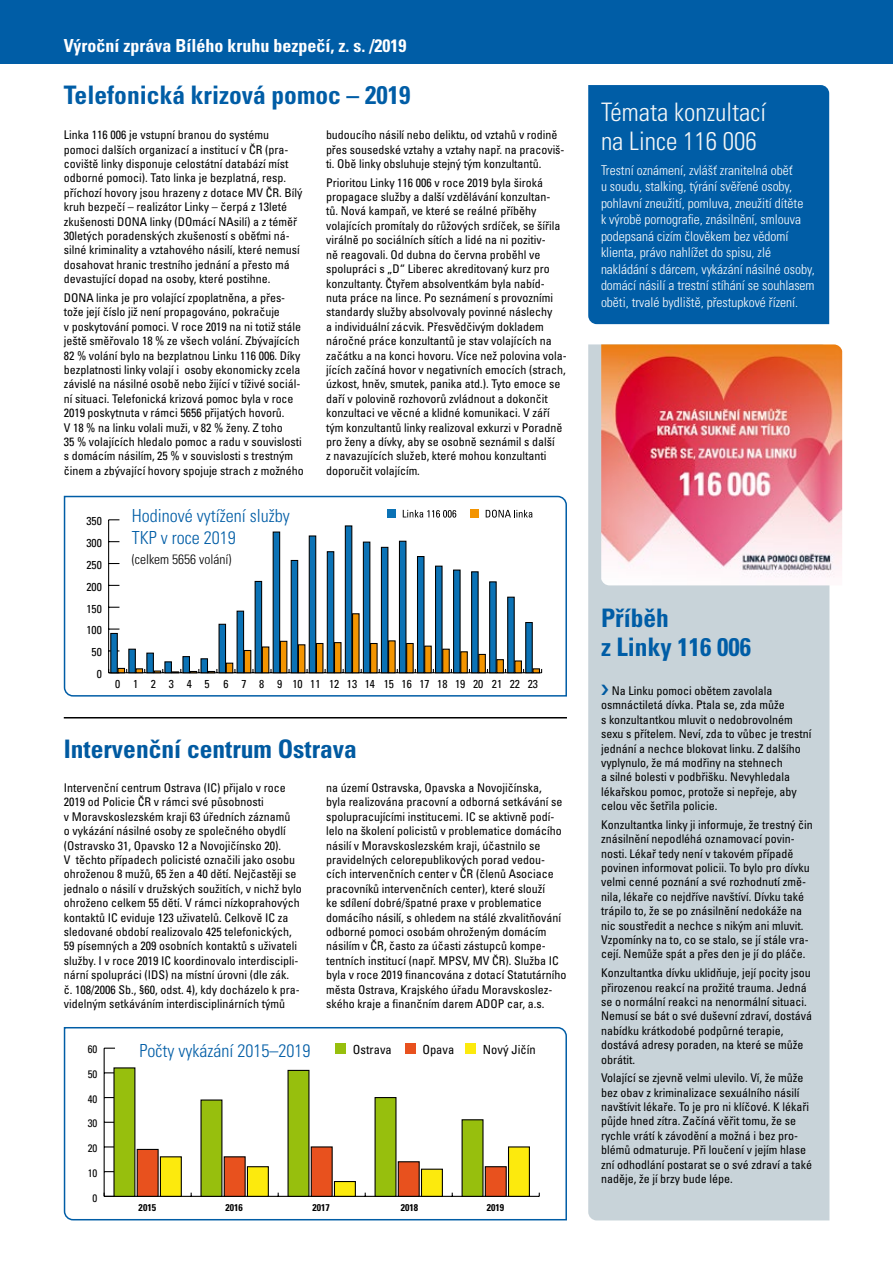
<style>
.page{position:relative;width:893px;height:1263px;background:#fff}
.page>*{position:absolute;margin:0;border:0;box-sizing:border-box;transform-origin:0 0}
.t1{font:700 condensed 25.5px/28.5px "Univers CE";color:#005da6}
.t2{font:300 condensed 25.5px/28.5px "Univers CE";color:#f4f6f7}
.t3{font:700 condensed 25.5px "Univers CE";color:#005aa1}
.t4{font:300 condensed 18px/21.6px "Univers CE";color:#005da6}
.t5{font:700 condensed 18px "Univers CE";color:#fff}
.t6{font:300 condensed 13.5px/16.5px "Univers CE";color:#fff}
.t7{font:300 condensed 13.5px "Univers CE";color:#000}
.t8{font:condensed 12.6px "Univers CE";color:#000}
.t9{font:condensed 12px/14.4px "Univers CE";color:#000}
.t10{font:condensed 11.55px "Univers CE";color:#000}
.t11{font:condensed 10.95px "Univers CE";color:#000}
.t12{font:700 condensed 9.75px "Univers CE";color:#000}
</style>
<div class="page">
<div style="left:0;top:0;width:893px;height:64px;background:#005da6"></div>
<hr style="left:64px;top:717px;width:503px;height:1px;background:#000">
<div style="left:588px;top:344px;width:241px;height:876px;background:#c8d3d9"></div>
<svg style="left:63px;top:495px;width:504px;height:202px"></svg>
<svg style="left:63px;top:1027px;width:504px;height:194px"></svg>
<img style="left:601px;top:344px;width:241px;height:241px">
<div style="left:588px;top:85px;width:241px;height:239px;background:#005da6"></div>
<svg style="left:601px;top:684px;width:7px;height:11px"></svg>
<h2 class="t5" style="left:64px;top:35px;width:344px">Výroční zpráva Bílého kruhu bezpečí, z. s. /2019</h2>
<h1 class="t1" style="left:64px;top:81px;width:348px">Telefonická krizová pomoc – 2019</h1>
<p class="t9" style="left:64px;top:128px;width:240px">Linka 116 006 je vstupní branou do systému pomoci dalších organizací a institucí v ČR (pra&shy;coviště linky disponuje celostátní databází míst odborné pomoci). Tato linka je bezplatná, resp. příchozí hovory jsou hrazeny z dotace MV ČR. Bílý kruh bezpečí – realizátor Linky – čerpá z 13leté zkušenosti DONA linky (DOmácí NAsilí) a z téměř 30letých poradenských zkušeností s oběťmi ná&shy;silné kriminality a vztahového násilí, které nemusí dosahovat hranic trestního jednání a přesto má devastující dopad na osoby, které postihne.</p>
<p class="t9" style="left:64px;top:291px;width:242px">DONA linka je pro volající zpoplatněna, a přes&shy;tože její číslo již není propagováno, pokračuje<br>v poskytování pomoci. V roce 2019 na ni totiž stále ještě směřovalo 18 % ze všech volání. Zbývajících 82 % volání bylo na bezplatnou Linku 116 006. Díky bezplatnosti linky volají i osoby ekonomicky zcela závislé na násilné osobě nebo žijící v tíživé sociál&shy;ní situaci. Telefonická krizová pomoc byla v roce 2019 poskytnuta v rámci 5656 přijatých hovorů.<br>V 18 % na linku volali muži, v 82 % ženy. Z toho<br>35 % volajících hledalo pomoc a radu v souvislosti s domácím násilím, 25 % v souvislosti s trestným činem a zbývající hovory spojuje strach z možného</p>
<p class="t9" style="left:326px;top:128px;width:240px">budoucího násilí nebo deliktu, od vztahů v rodině přes sousedské vztahy a vztahy např. na pracoviš&shy;ti. Obě linky obsluhuje stejný tým konzultantů.</p>
<p class="t9" style="left:326px;top:175px;width:242px">Prioritou Linky 116 006 v roce 2019 byla široká propagace služby a další vzdělávání konzultan-<br>tů. Nová kampaň, ve které se reálné příběhy volajících promítaly do růžových srdíček, se šířila virálně po sociálních sítích a lidé na ni pozitiv-<br>ně reagovali. Od dubna do června proběhl ve spolupráci s „D“ Liberec akreditovaný kurz pro konzultanty. Čtyřem absolventkám byla nabíd&shy;nuta práce na lince. Po seznámení s provozními standardy služby absolvovaly povinné náslechy<br>a individuální zácvik. Přesvědčivým dokladem náročné práce konzultantů je stav volajících na začátku a na konci hovoru. Více než polovina vola&shy;jících začíná hovor v negativních emocích (strach, úzkost, hněv, smutek, panika atd.). Tyto emoce se daří v polovině rozhovorů zvládnout a dokončit konzultaci ve věcné a klidné komunikaci. V září tým konzultantů linky realizoval exkurzi v Poradně pro ženy a dívky, aby se osobně seznámil s další<br>z navazujících služeb, které mohou konzultanti doporučit volajícím.</p>
<p class="t10" style="left:86px;top:515px;width:17px">350</p>
<p class="t10" style="left:86px;top:536px;width:17px">300</p>
<p class="t10" style="left:86px;top:558px;width:17px">250</p>
<p class="t10" style="left:86px;top:580px;width:17px">200</p>
<p class="t10" style="left:86px;top:602px;width:17px">150</p>
<p class="t10" style="left:86px;top:624px;width:17px">100</p>
<p class="t10" style="left:92px;top:646px;width:12px">50</p>
<p class="t10" style="left:97px;top:667px;width:7px">0</p>
<h2 class="t4" style="left:132px;top:505px;width:159px">Hodinové vytížení služby<br>TKP v roce 2019</h2>
<p class="t7" style="left:132px;top:552px;width:101px">(celkem 5656 volání)</p>
<p class="t10" style="left:115px;top:677px;width:424px">0 1 2 3 4 5 6 7 8 9 1011121314151617181920212223</p>
<h1 class="t3" style="left:64px;top:735px;width:295px">Intervenční centrum Ostrava</h1>
<p class="t9" style="left:64px;top:781px;width:239px">Intervenční centrum Ostrava (IC) přijalo v roce 2019 od Policie ČR v rámci své působnosti<br>v Moravskoslezském kraji 63 úředních záznamů<br>o vykázání násilné osoby ze společného obydlí (Ostravsko 31, Opavsko 12 a Novojičínsko 20).<br>V těchto případech policisté označili jako osobu ohroženou 8 mužů, 65 žen a 40 dětí. Nejčastěji se jednalo o násilí v družských soužitích, v nichž bylo ohroženo celkem 55 dětí. V rámci nízkoprahových kontaktů IC eviduje 123 uživatelů. Celkově IC za sledované období realizovalo 425 telefonických, 59 písemných a 209 osobních kontaktů s uživateli služby. I v roce 2019 IC koordinovalo interdiscipli&shy;nární spolupráci (IDS) na místní úrovni (dle zák.<br>č. 108/2006 Sb., §60, odst. 4), kdy docházelo k pra&shy;videlným setkáváním interdisciplinárních týmů</p>
<p class="t9" style="left:326px;top:781px;width:242px">na území Ostravska, Opavska a Novojičínska,<br>byla realizována pracovní a odborná setkávání se spolupracujícími institucemi. IC se aktivně podí&shy;lelo na školení policistů v problematice domácího násilí v Moravskoslezském kraji, účastnilo se pravidelných celorepublikových porad vedou&shy;cích intervenčních center v ČR (členů Asociace pracovníků intervenčních center), které slouží<br>ke sdílení dobré/špatné praxe v problematice domácího násilí, s ohledem na stálé zkvalitňování odborné pomoci osobám ohroženým domácím násilím v ČR, často za účasti zástupců kompe&shy;tentních institucí (např. MPSV, MV ČR). Služba IC byla v roce 2019 financována z dotací Statutárního města Ostrava, Krajského úřadu Moravskoslez&shy;ského kraje a finančním darem ADOP car, a.s.</p>
<p class="t11" style="left:88px;top:1043px;width:11px">60</p>
<p class="t11" style="left:88px;top:1068px;width:11px">50</p>
<p class="t11" style="left:88px;top:1093px;width:11px">40</p>
<p class="t11" style="left:88px;top:1117px;width:11px">30</p>
<p class="t11" style="left:88px;top:1142px;width:11px">20</p>
<p class="t11" style="left:88px;top:1167px;width:11px">10</p>
<p class="t11" style="left:93px;top:1191px;width:6px">0</p>
<h2 class="t4" style="left:140px;top:1040px;width:172px">Počty vykázání 2015–2019</h2>
<p class="t8" style="left:353px;top:1042px;width:40px">Ostrava</p>
<p class="t8" style="left:422px;top:1042px;width:34px">Opava</p>
<p class="t8" style="left:483px;top:1042px;width:54px">Nový Jičín</p>
<p class="t12" style="left:139px;top:1202px;width:19px">2015</p>
<p class="t12" style="left:226px;top:1202px;width:19px">2016</p>
<p class="t12" style="left:313px;top:1202px;width:19px">2017</p>
<p class="t12" style="left:401px;top:1202px;width:19px">2018</p>
<p class="t12" style="left:487px;top:1202px;width:19px">2019</p>
<h1 class="t2" style="left:601px;top:99px;width:167px">Témata konzultací na Lince 116 006</h1>
<p class="t6" style="left:601px;top:162px;width:215px">Trestní oznámení, zvlášť zranitelná oběť<br>u soudu, stalking, týrání svěřené osoby, pohlavní zneužití, pomluva, zneužití dítěte<br>k výrobě pornografie, znásilnění, smlouva podepsaná cizím člověkem bez vědomí klienta, právo nahlížet do spisu, zlé nakládání s dárcem, vykázání násilné osoby, domácí násilí a trestní stíhání se souhlasem oběti, trvalé bydliště, přestupkové řízení.</p>
<h1 class="t1" style="left:601px;top:604px;width:152px">Příběh<br>z Linky 116 006</h1>
<p class="t9" style="left:601px;top:684px;width:212px;text-indent:11px">Na Linku pomoci obětem zavolala osmnáctiletá dívka. Ptala se, zda může<br>s konzultantkou mluvit o nedobrovolném sexu s přítelem. Neví, zda to vůbec je trestní jednání a nechce blokovat linku. Z dalšího vyplynulo, že má modřiny na stehnech<br>a silné bolesti v podbřišku. Nevyhledala lékařskou pomoc, protože si nepřeje, aby celou věc šetřila policie.</p>
<p class="t9" style="left:601px;top:818px;width:213px">Konzultantka linky ji informuje, že trestný čin znásilnění nepodléhá oznamovací povin&shy;nosti. Lékař tedy není v takovém případě povinen informovat policii. To bylo pro dívku velmi cenné poznání a své rozhodnutí změ&shy;nila, lékaře co nejdříve navštíví. Dívku také trápilo to, že se po znásilnění nedokáže na nic soustředit a nechce s nikým ani mluvit.<br>Vzpomínky na to, co se stalo, se jí stále vra&shy;cejí. Nemůže spát a přes den je jí do pláče.</p>
<p class="t9" style="left:601px;top:966px;width:213px">Konzultantka dívku uklidňuje, její pocity jsou přirozenou reakcí na prožité trauma. Jedná se o normální reakci na nenormální situaci.<br>Nemusí se bát o své duševní zdraví, dostává nabídku krátkodobé podpůrné terapie, dostává adresy poraden, na které se může obrátit.</p>
<p class="t9" style="left:601px;top:1071px;width:213px">Volající se zjevně velmi ulevilo. Ví, že může bez obav z kriminalizace sexuálního násilí navštívit lékaře. To je pro ni klíčové. K lékaři půjde hned zítra. Začíná věřit tomu, že se rychle vrátí k závodění a možná i bez pro&shy;blémů odmaturuje. Při loučení v jejím hlase zní odhodlání postarat se o své zdraví a také naděje, že jí brzy bude lépe.</p>
</div>
